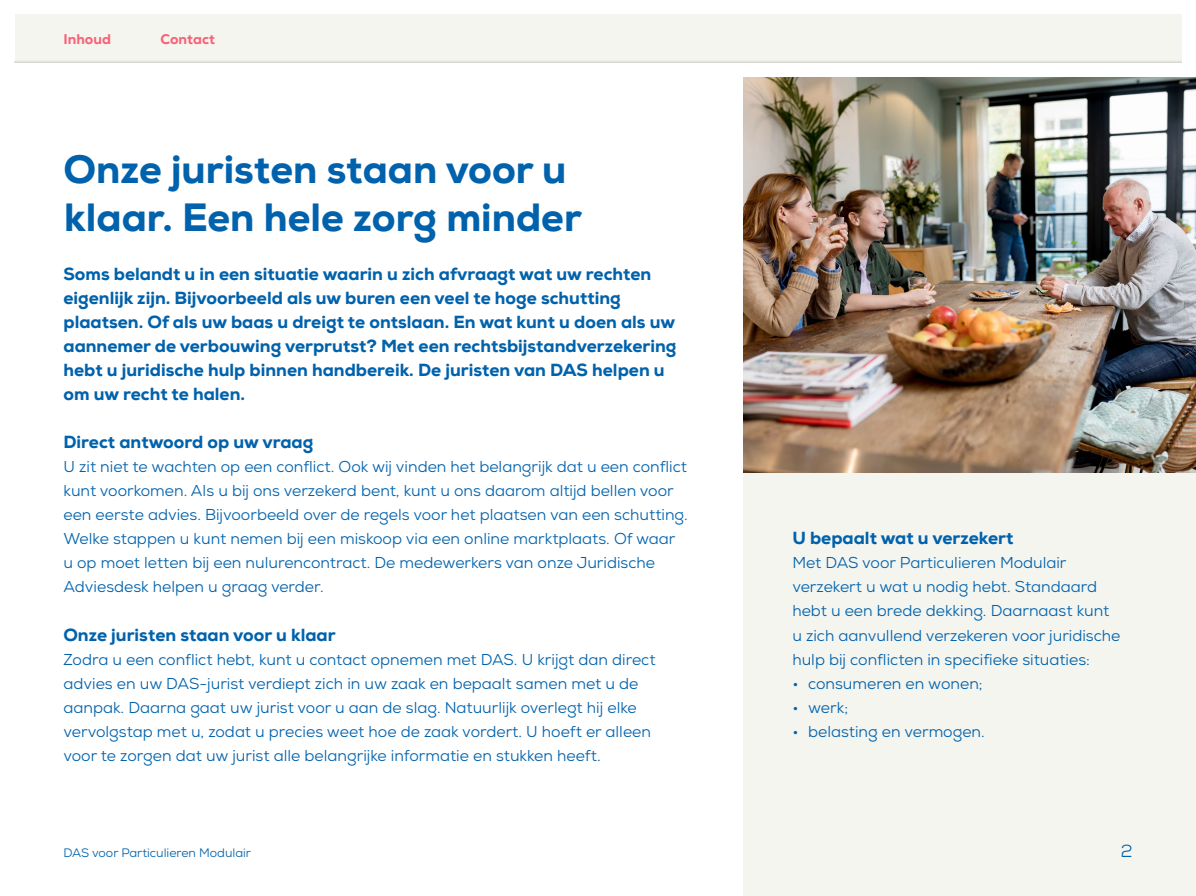
<style>
.page{position:relative;width:1196px;height:896px;background:#fff}
.page>*{position:absolute;margin:0;border:0;box-sizing:border-box;transform-origin:0 0}
.t1{font:800 39.38px/48.1px "Nexa";color:#0062ac}
.t2{font:800 17.5px/24.1px "Nexa";color:#0062ac}
.t3{font:17.5px "Nexa";color:#0062ac}
.t4{font:15.75px/24.1px "Nexa";color:#0062ac}
.t5{font:800 14px "Nexa";color:#f86476}
.t6{font:12.25px "Nexa";color:#0062ac}
</style>
<div class="page">
<div style="left:15px;top:15px;width:1165px;height:48px;background:#f5f5f0"></div>
<hr style="left:15px;top:61px;width:1165px;height:2px;background:#deddd9">
<div style="left:743px;top:78px;width:452px;height:818px;background:#f5f5f0"></div>
<img style="left:743px;top:78px;width:452px;height:394px">
<p class="t5" style="left:63px;top:30px;width:49px">Inhoud</p>
<p class="t5" style="left:161px;top:30px;width:56px">Contact</p>
<h1 class="t1" style="left:64px;top:146px;width:519px">Onze juristen staan voor u klaar. Een hele zorg minder</h1>
<p class="t2" style="left:63px;top:262px;width:614px">Soms belandt u in een situatie waarin u zich afvraagt wat uw rechten eigenlijk zijn. Bijvoorbeeld als uw buren een veel te hoge schutting plaatsen. Of als uw baas u dreigt te ontslaan. En wat kunt u doen als uw aannemer de verbouwing verprutst? Met een rechtsbijstandverzekering hebt u juridische hulp binnen handbereik. De juristen van DAS helpen u om uw recht te halen.</p>
<p class="t2" style="left:63px;top:430px;width:251px">Direct antwoord op uw vraag</p>
<p class="t4" style="left:63px;top:455px;width:626px">U zit niet te wachten op een conflict. Ook wij vinden het belangrijk dat u een conflict kunt voorkomen. Als u bij ons verzekerd bent, kunt u ons daarom altijd bellen voor een eerste advies. Bijvoorbeeld over de regels voor het plaatsen van een schutting.<br>Welke stappen u kunt nemen bij een miskoop via een online marktplaats. Of waar u op moet letten bij een nulurencontract. De medewerkers van onze Juridische Adviesdesk helpen u graag verder.</p>
<p class="t2" style="left:63px;top:622px;width:274px">Onze juristen staan voor u klaar</p>
<p class="t4" style="left:63px;top:647px;width:593px">Zodra u een conflict hebt, kunt u contact opnemen met DAS. U krijgt dan direct advies en uw DAS-jurist verdiept zich in uw zaak en bepaalt samen met u de aanpak. Daarna gaat uw jurist voor u aan de slag. Natuurlijk overlegt hij elke vervolgstap met u, zodat u precies weet hoe de zaak vordert. U hoeft er alleen voor te zorgen dat uw jurist alle belangrijke informatie en stukken heeft.</p>
<p class="t2" style="left:792px;top:526px;width:222px">U bepaalt wat u verzekert</p>
<p class="t4" style="left:792px;top:551px;width:329px">Met DAS voor Particulieren Modulair verzekert u wat u nodig hebt. Standaard hebt u een brede dekking. Daarnaast kunt u zich aanvullend verzekeren voor juridische hulp bij conflicten in specifieke situaties:</p>
<p class="t4" style="left:792px;top:671px;width:192px">• consumeren en wonen;</p>
<p class="t4" style="left:792px;top:695px;width:57px">• werk;</p>
<p class="t4" style="left:792px;top:719px;width:194px">• belasting en vermogen.</p>
<p class="t6" style="left:63px;top:845px;width:189px">DAS voor Particulieren Modulair</p>
<p class="t3" style="left:1120px;top:840px;width:13px">2</p>
</div>
